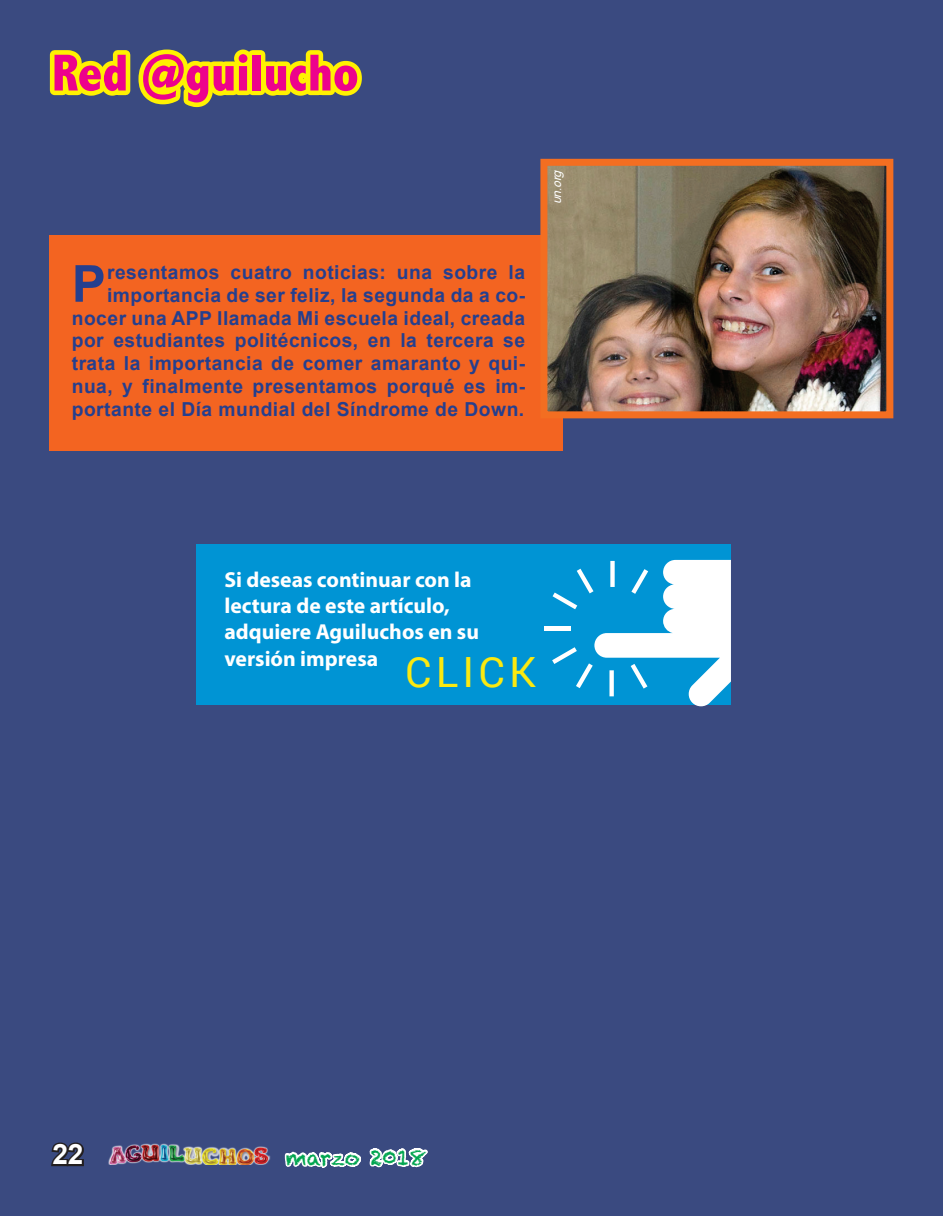
<style>
.page{position:relative;width:943px;height:1216px;background:#fff}
.page>*{position:absolute;margin:0;border:0;box-sizing:border-box;transform-origin:0 0}
.Nombres_de_Secciones{font:800 condensed 52.5px "Abadi";color:#ed028c}
.t1{font:700 51.1px "Arial";color:#253f8e}
.t2{font:41.65px "Roboto";letter-spacing:.1em;color:#fbe910}
.t3{font:700 28px "Arial";color:#fff}
.t4{font:700 21.7px/26.1px "Myriad Pro";color:#fff}
.t5{font:21px "Chalkduster";color:#00a54f}
.t6{font:700 19.25px/22.8px "Arial";letter-spacing:.025em;color:#253f8e;text-align:right}
.t7{font:italic 300 12.25px "VAG Rounded";color:#fff}
</style>
<div class="page">
<div style="left:0;top:0;width:943px;height:1215px;background:#3a4a80"></div>
<svg style="left:49px;top:49px;width:313px;height:59px"></svg>
<svg style="left:51px;top:1142px;width:33px;height:25px"></svg>
<div style="left:50px;top:235px;width:513px;height:215px;background:#f36421"></div>
<svg style="left:284px;top:1148px;width:144px;height:20px"></svg>
<img style="left:108px;top:1143px;width:163px;height:21px">
<img style="left:548px;top:167px;width:337px;height:243px">
<div style="left:540px;top:159px;width:353px;height:259px;border:7px solid #f36e21"></div>
<div style="left:196px;top:544px;width:534px;height:161px;background:#0094d4"></div>
<hr style="left:544px;top:626px;width:26px;height:4px;background:#fff">
<svg style="left:552px;top:560px;width:179px;height:146px"></svg>
<p class="Nombres_de_Secciones" style="left:52px;top:43px;width:308px">Red @guilucho</p>
<p class="t1" style="left:72px;top:250px;width:36px">P</p>
<p class="t6" style="left:72px;top:261px;width:455px">resentamos cuatro noticias: una sobre la importancia de ser feliz, la segunda da a co&shy;nocer una APP llamada Mi escuela ideal, creada por estudiantes politécnicos, en la tercera se trata la importancia de comer amaranto y qui&shy;nua, y finalmente presentamos porqué es im&shy;portante el Día mundial del Síndrome de Down.</p>
<p class="t7" style="left:549px;top:204px;width:35px;rotate:-90deg">un.org</p>
<p class="t4" style="left:224px;top:566px;width:256px">Si deseas continuar con la lectura de este artículo, adquiere Aguiluchos en su versión impresa</p>
<p class="t2" style="left:405px;top:643px;width:132px">CLICK</p>
<p class="t3" style="left:52px;top:1135px;width:33px">22</p>
<p class="t5" style="left:285px;top:1145px;width:142px">marzo 2018</p>
</div>
